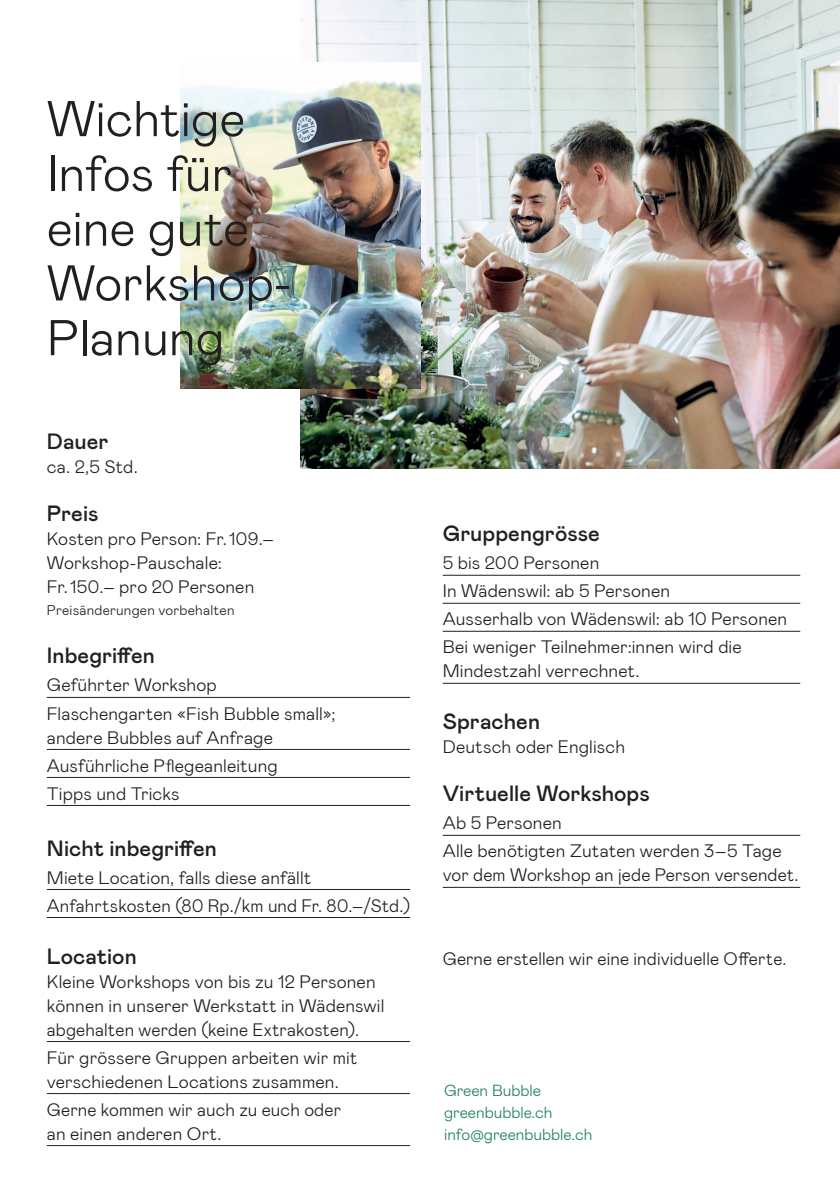
<style>
.page{position:relative;width:840px;height:1191px;background:#fff}
.page>*{position:absolute;margin:0;border:0;box-sizing:border-box;transform-origin:0 0}
.t1{font:300 50.2px/54.8px "Mabry";color:#231f20}
.t2{font:500 22px "Mabry";color:#231f20}
.t3{font:300 18px/28px "Mabry";letter-spacing:.01em;color:#231f20}
.t4{font:300 16px/22px "Mabry";color:#238068}
.t5{font:300 14px "Mabry";letter-spacing:.015em;color:#231f20}
</style>
<div class="page">
<img style="left:300px;top:0;width:539px;height:469px">
<hr style="left:47px;top:697px;width:363px;height:1px;background:#231f20">
<hr style="left:47px;top:749px;width:363px;height:1px;background:#231f20">
<hr style="left:47px;top:777px;width:363px;height:1px;background:#231f20">
<hr style="left:47px;top:805px;width:363px;height:1px;background:#231f20">
<hr style="left:47px;top:889px;width:363px;height:1px;background:#231f20">
<hr style="left:47px;top:917px;width:363px;height:1px;background:#231f20">
<hr style="left:47px;top:1041px;width:363px;height:1px;background:#231f20">
<hr style="left:47px;top:1093px;width:363px;height:1px;background:#231f20">
<hr style="left:47px;top:1145px;width:363px;height:1px;background:#231f20">
<hr style="left:442px;top:575px;width:357px;height:1px;background:#231f20">
<hr style="left:442px;top:603px;width:357px;height:1px;background:#231f20">
<hr style="left:442px;top:631px;width:357px;height:1px;background:#231f20">
<hr style="left:442px;top:683px;width:357px;height:1px;background:#231f20">
<hr style="left:442px;top:835px;width:357px;height:1px;background:#231f20">
<hr style="left:442px;top:887px;width:357px;height:1px;background:#231f20">
<img style="left:181px;top:63px;width:239px;height:325px">
<h1 class="t1" style="left:47px;top:88px;width:246px">Wichtige<br>Infos für eine gute<br>Workshop-<br>Planung</h1>
<p class="t2" style="left:47px;top:426px;width:63px">Dauer</p>
<p class="t3" style="left:47px;top:452px;width:92px">ca. 2,5 Std.</p>
<p class="t2" style="left:47px;top:498px;width:53px">Preis</p>
<p class="t3" style="left:47px;top:526px;width:228px;line-height:24px">Kosten pro Person: Fr. 109.–<br>Workshop-Pauschale:<br>Fr. 150.– pro 20 Personen</p>
<p class="t5" style="left:47px;top:601px;width:189px">Preisänderungen vorbehalten</p>
<p class="t2" style="left:47px;top:640px;width:109px">Inbegriffen</p>
<p class="t3" style="left:47px;top:670px;width:290px">Geführter Workshop<br>Flaschengarten «Fish Bubble small»;</p>
<p class="t3" style="left:47px;top:722px;width:232px">andere Bubbles auf Anfrage<br>Ausführliche Pflegeanleitung<br>Tipps und Tricks</p>
<p class="t2" style="left:47px;top:832px;width:171px">Nicht inbegriffen</p>
<p class="t3" style="left:47px;top:862px;width:364px">Miete Location, falls diese anfällt<br>Anfahrtskosten (80 Rp./km und Fr. 80.–/Std.)</p>
<p class="t2" style="left:47px;top:940px;width:91px">Location</p>
<p class="t3" style="left:47px;top:968px;width:339px;line-height:24px">Kleine Workshops von bis zu 12 Personen können in unserer Werkstatt in Wädenswil abgehalten werden (keine Extrakosten).</p>
<p class="t3" style="left:47px;top:1044px;width:312px;line-height:24px">Für grössere Gruppen arbeiten wir mit verschiedenen Locations zusammen.</p>
<p class="t3" style="left:47px;top:1096px;width:295px;line-height:24px">Gerne kommen wir auch zu euch oder an einen anderen Ort.</p>
<p class="t2" style="left:442px;top:518px;width:159px">Gruppengrösse</p>
<p class="t3" style="left:442px;top:548px;width:346px">5 bis 200 Personen<br>In Wädenswil: ab 5 Personen<br>Ausserhalb von Wädenswil: ab 10 Personen<br>Bei weniger Teilnehmer:innen wird die</p>
<p class="t3" style="left:442px;top:656px;width:198px">Mindestzahl verrechnet.</p>
<p class="t2" style="left:442px;top:706px;width:99px">Sprachen</p>
<p class="t3" style="left:442px;top:732px;width:184px">Deutsch oder Englisch</p>
<p class="t2" style="left:442px;top:778px;width:208px">Virtuelle Workshops</p>
<p class="t3" style="left:442px;top:808px;width:340px">Ab 5 Personen<br>Alle benötigten Zutaten werden 3–5 Tage</p>
<p class="t3" style="left:442px;top:860px;width:357px">vor dem Workshop an jede Person versendet.</p>
<p class="t3" style="left:442px;top:944px;width:345px">Gerne erstellen wir eine individuelle Offerte.</p>
<p class="t4" style="left:444px;top:1078px;width:150px">Green Bubble greenbubble.ch info@greenbubble.ch</p>
</div>
